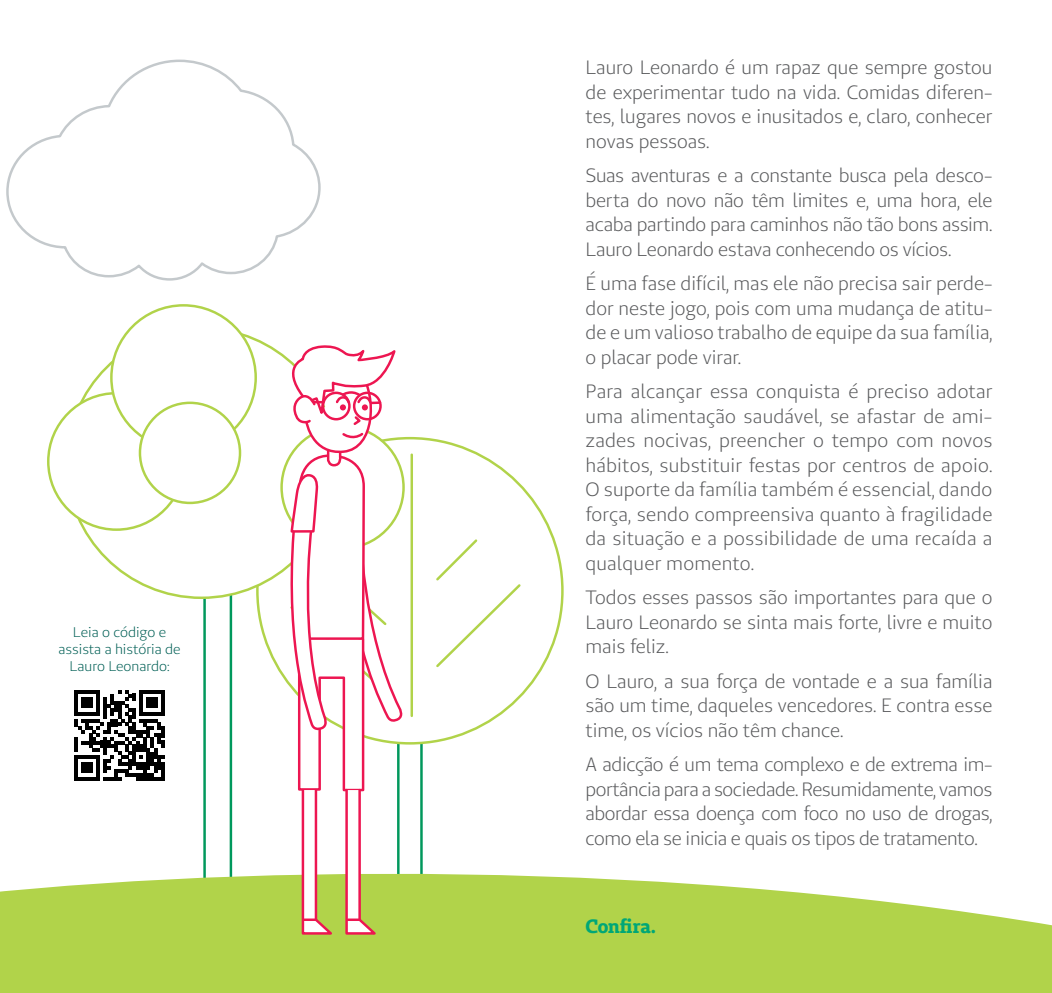
<style>
.page{position:relative;width:1052px;height:993px;background:#fff}
.page>*{position:absolute;margin:0;border:0;box-sizing:border-box;transform-origin:0 0}
.t1{font:19.25px/24.5px "Unimed Sans";color:#58595b;text-align:justify}
.t2{font:700 19.25px "Unimed Slab";letter-spacing:-.01em;color:#00a777}
.t3{font:14px/16.8px "Unimed Sans";color:#005f55;text-align:center}
</style>
<div class="page">
<hr style="left:420px;top:730px;width:3px;height:176px;background:#00985c">
<div style="left:257px;top:438px;width:305px;height:305px;background:#fff;border-radius:50%"></div>
<hr style="left:410px;top:454px;width:3px;height:261px;background:#b1d34a">
<svg style="left:436px;top:539px;width:85px;height:129px"></svg>
<svg style="left:6px;top:59px;width:315px;height:222px"></svg>
<hr style="left:203px;top:581px;width:3px;height:325px;background:#00985c">
<hr style="left:230px;top:581px;width:2px;height:325px;background:#00985c">
<div style="left:67px;top:328px;width:269px;height:269px;background:#fff;border-radius:50%"></div>
<div style="left:139px;top:401px;width:102px;height:103px;border:2px solid #b1d34a;border-radius:50%"></div>
<svg style="left:0;top:873px;width:1052px;height:119px;background:#bad85f"></svg>
<svg style="left:281px;top:345px;width:123px;height:590px"></svg>
<svg style="left:74px;top:690px;width:91px;height:90px"></svg>
<p class="t3" style="left:59px;top:623px;width:123px">Leia o código e assista a história de<br>Lauro Leonardo:</p>
<p class="t1" style="left:585px;top:55px;width:408px">Lauro Leonardo é um rapaz que sempre gostou de experimentar tudo na vida. Comidas diferen&shy;tes, lugares novos e inusitados e, claro, conhecer novas pessoas.</p>
<p class="t1" style="left:585px;top:163px;width:408px">Suas aventuras e a constante busca pela desco&shy;berta do novo não têm limites e, uma hora, ele acaba partindo para caminhos não tão bons assim.<br>Lauro Leonardo estava conhecendo os vícios.</p>
<p class="t1" style="left:585px;top:271px;width:408px">É uma fase difícil, mas ele não precisa sair perde&shy;dor neste jogo, pois com uma mudança de atitu&shy;de e um valioso trabalho de equipe da sua família, o placar pode virar.</p>
<p class="t1" style="left:585px;top:379px;width:408px">Para alcançar essa conquista é preciso adotar uma alimentação saudável, se afastar de ami&shy;zades nocivas, preencher o tempo com novos hábitos, substituir festas por centros de apoio.<br>O suporte da família também é essencial, dando força, sendo compreensiva quanto à fragilidade da situação e a possibilidade de uma recaída a qualquer momento.</p>
<p class="t1" style="left:585px;top:584px;width:408px">Todos esses passos são importantes para que o Lauro Leonardo se sinta mais forte, livre e muito mais feliz.</p>
<p class="t1" style="left:585px;top:668px;width:408px">O Lauro, a sua força de vontade e a sua família são um time, daqueles vencedores. E contra esse time, os vícios não têm chance.</p>
<p class="t1" style="left:585px;top:751px;width:408px">A adicção é um tema complexo e de extrema im&shy;portância para a sociedade. Resumidamente, vamos abordar essa doença com foco no uso de drogas, como ela se inicia e quais os tipos de tratamento.</p>
<p class="t2" style="left:585px;top:913px;width:72px">Confira.</p>
</div>
